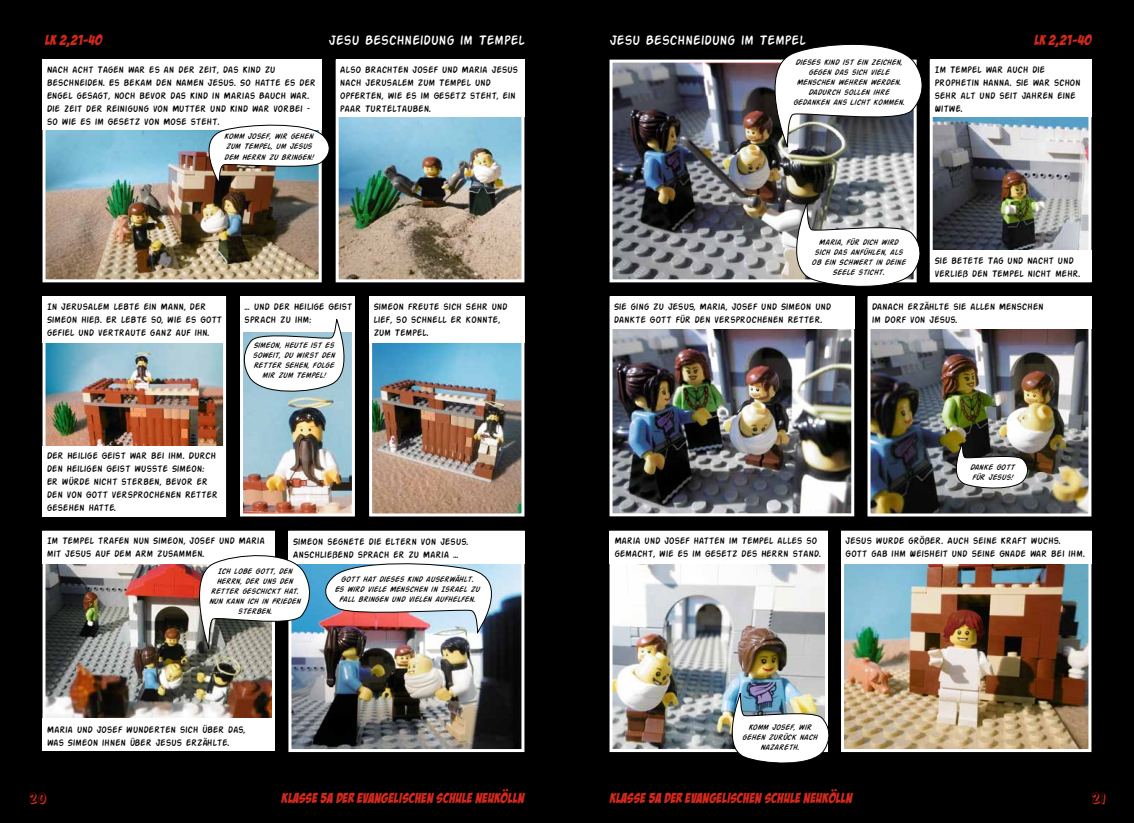
<style>
.page{position:relative;width:1134px;height:823px;background:#fff}
.page>*{position:absolute;margin:0;border:0;box-sizing:border-box;transform-origin:0 0}
.t1{font:15px "Action Man Shaded";color:#d2291c}
.t2{font:14.5px "Action Man";letter-spacing:.01em;color:#fff}
.t3{font:14px "Bada Boom BB";letter-spacing:.03em;color:#d2291c}
.t4{font:10px/13px "Action Man";letter-spacing:.01em;color:#000}
.t5{font:italic 8.5px/10px "Action Man";letter-spacing:.01em;color:#000;text-align:center}
</style>
<div class="page">
<div style="left:0;top:0;width:1134px;height:822px;background:#000"></div>
<img style="left:845px;top:563px;width:242px;height:184px">
<div style="left:841px;top:530px;width:250px;height:221px;border:3px solid #fff"></div>
<div style="left:841px;top:530px;width:250px;height:33px;background:#fff"></div>
<img style="left:613px;top:563px;width:211px;height:184px">
<div style="left:609px;top:530px;width:219px;height:221px;border:3px solid #fff"></div>
<div style="left:609px;top:530px;width:219px;height:33px;background:#fff"></div>
<img style="left:871px;top:329px;width:216px;height:183px">
<div style="left:867px;top:296px;width:224px;height:220px;border:3px solid #fff"></div>
<div style="left:867px;top:296px;width:224px;height:33px;background:#fff"></div>
<img style="left:613px;top:329px;width:237px;height:183px">
<div style="left:609px;top:296px;width:245px;height:220px;border:3px solid #fff"></div>
<div style="left:610px;top:296px;width:244px;height:33px;background:#fff"></div>
<img style="left:934px;top:117px;width:153px;height:133px">
<div style="left:930px;top:60px;width:161px;height:222px;border:3px solid #fff"></div>
<div style="left:930px;top:60px;width:161px;height:57px;background:#fff"></div>
<div style="left:930px;top:250px;width:161px;height:32px;background:#fff"></div>
<img style="left:292px;top:563px;width:228px;height:184px">
<div style="left:288px;top:530px;width:236px;height:221px;border:3px solid #fff"></div>
<div style="left:288px;top:530px;width:236px;height:33px;background:#fff"></div>
<img style="left:47px;top:563px;width:224px;height:154px">
<div style="left:43px;top:717px;width:232px;height:33px;background:#fff"></div>
<div style="left:43px;top:530px;width:232px;height:33px;background:#fff"></div>
<img style="left:373px;top:342px;width:147px;height:170px">
<div style="left:369px;top:296px;width:155px;height:220px;border:3px solid #fff"></div>
<div style="left:369px;top:296px;width:155px;height:46px;background:#fff"></div>
<img style="left:244px;top:396px;width:107px;height:116px">
<div style="left:240px;top:296px;width:115px;height:220px;border:3px solid #fff"></div>
<div style="left:240px;top:296px;width:115px;height:35px;background:#fff"></div>
<img style="left:47px;top:342px;width:175px;height:103px">
<div style="left:43px;top:296px;width:183px;height:220px;border:3px solid #fff"></div>
<div style="left:43px;top:445px;width:183px;height:71px;background:#fff"></div>
<div style="left:43px;top:296px;width:183px;height:46px;background:#fff"></div>
<img style="left:340px;top:117px;width:180px;height:161px">
<div style="left:336px;top:60px;width:188px;height:222px;border:3px solid #fff"></div>
<div style="left:336px;top:60px;width:188px;height:57px;background:#fff"></div>
<img style="left:47px;top:130px;width:271px;height:148px">
<div style="left:43px;top:60px;width:279px;height:222px;border:3px solid #fff"></div>
<div style="left:43px;top:60px;width:279px;height:70px;background:#fff"></div>
<img style="left:613px;top:64px;width:300px;height:214px">
<div style="left:609px;top:60px;width:308px;height:222px;border:3px solid #fff"></div>
<svg style="left:756px;top:44px;width:176px;height:104px;background:#a1a0a2"></svg>
<svg style="left:781px;top:202px;width:139px;height:85px;background:#cacaca"></svg>
<svg style="left:947px;top:442px;width:86px;height:48px;background:#a4a4a0"></svg>
<img style="left:720px;top:692px;width:109px;height:71px">
<svg style="left:193px;top:121px;width:145px;height:63px"></svg>
<img style="left:185px;top:555px;width:328px;height:94px">
<svg style="left:831px;top:789px;width:6px;height:2px"></svg>
<svg style="left:240px;top:319px;width:115px;height:77px"></svg>
<h3 class="t3" style="left:46px;top:33px;width:58px">LK 2,21-40</h3>
<h2 class="t2" style="left:329px;top:32px;width:197px">JESU BESCHNEIDUNG IM TEMPEL</h2>
<h2 class="t2" style="left:609px;top:32px;width:197px">JESU BESCHNEIDUNG IM TEMPEL</h2>
<h3 class="t3" style="left:1035px;top:33px;width:58px">LK 2,21-40</h3>
<p class="t4" style="left:47px;top:63px;width:270px">NACH ACHT TAGEN WAR ES AN DER ZEIT, DAS KIND ZU BESCHNEIDEN. ES BEKAM DEN NAMEN JESUS. SO HATTE ES DER ENGEL GESAGT, NOCH BEVOR DAS KIND IN MARIAS BAUCH WAR.<br>DIE ZEIT DER REINIGUNG VON MUTTER UND KIND WAR VORBEI – SO WIE ES IM GESETZ VON MOSE STEHT.</p>
<p class="t5" style="left:224px;top:131px;width:90px;text-align:left">KOMM JOSEF, WIR GEHEN<br>ZUM TEMPEL, UM JESUS<br>DEM HERRN ZU BRINGEN!</p>
<p class="t4" style="left:340px;top:63px;width:179px">ALSO BRACHTEN JOSEF UND MARIA JESUS<br>NACH JERUSALEM ZUM TEMPEL UND<br>OPFERTEN, WIE ES IM GESETZ STEHT, EIN<br>PAAR TURTELTAUBEN.</p>
<p class="t5" style="left:793px;top:57px;width:113px">DIESES KIND IST EIN ZEICHEN,<br>GEGEN DAS SICH VIELE<br>MENSCHEN WEHREN WERDEN.<br>DADURCH SOLLEN IHRE<br>GEDANKEN ANS LICHT KOMMEN.</p>
<p class="t4" style="left:934px;top:63px;width:147px">IM TEMPEL WAR AUCH DIE<br>PROPHETIN HANNA. SIE WAR SCHON<br>SEHR ALT UND SEIT JAHREN EINE<br>WITWE.</p>
<p class="t5" style="left:811px;top:237px;width:96px">MARIA, FÜR DICH WIRD<br>SICH DAS ANFÜHLEN, ALS<br>OB EIN SCHWERT IN DEINE<br>SEELE STICHT.</p>
<p class="t4" style="left:934px;top:253px;width:147px">SIE BETETE TAG UND NACHT UND<br>VERLIEß DEN TEMPEL NICHT MEHR.</p>
<p class="t4" style="left:47px;top:299px;width:177px">IN JERUSALEM LEBTE EIN MANN, DER<br>SIMEON HIEß. ER LEBTE SO, WIE ES GOTT<br>GEFIEL UND VERTRAUTE GANZ AUF IHN.</p>
<p class="t4" style="left:244px;top:299px;width:109px">… UND DER HEILIGE GEIST<br>SPRACH ZU IHM:</p>
<p class="t4" style="left:373px;top:299px;width:135px">SIMEON FREUTE SICH SEHR UND<br>LIEF, SO SCHNELL ER KONNTE,<br>ZUM TEMPEL.</p>
<p class="t4" style="left:614px;top:299px;width:219px">SIE GING ZU JESUS, MARIA, JOSEF UND SIMEON UND<br>DANKTE GOTT FÜR DEN VERSPROCHENEN RETTER.</p>
<p class="t4" style="left:872px;top:299px;width:173px">DANACH ERZÄHLTE SIE ALLEN MENSCHEN<br>IM DORF VON JESUS.</p>
<p class="t5" style="left:252px;top:340px;width:84px">SIMEON, HEUTE IST ES<br>SOWEIT, DU WIRST DEN<br>RETTER SEHEN, FOLGE<br>MIR ZUM TEMPEL!</p>
<p class="t4" style="left:47px;top:448px;width:172px">DER HEILIGE GEIST WAR BEI IHM. DURCH<br>DEN HEILIGEN GEIST WUSSTE SIMEON:<br>ER WÜRDE NICHT STERBEN, BEVOR ER<br>DEN VON GOTT VERSPROCHENEN RETTER<br>GESEHEN HATTE.</p>
<p class="t5" style="left:970px;top:461px;width:46px;text-align:left">DANKE GOTT<br>FÜR JESUS!</p>
<p class="t4" style="left:47px;top:533px;width:219px">IM TEMPEL TRAFEN NUN SIMEON, JOSEF UND MARIA<br>MIT JESUS AUF DEM ARM ZUSAMMEN.</p>
<p class="t4" style="left:293px;top:534px;width:177px">SIMEON SEGNETE DIE ELTERN VON JESUS.<br>ANSCHLIEßEND SPRACH ER ZU MARIA …</p>
<p class="t5" style="left:334px;top:573px;width:146px">GOTT HAT DIESES KIND AUSERWÄHLT.<br>ES WIRD VIELE MENSCHEN IN ISRAEL ZU<br>FALL BRINGEN UND VIELEN AUFHELFEN.</p>
<p class="t5" style="left:209px;top:565px;width:93px">ICH LOBE GOTT, DEN<br>HERRN, DER UNS DEN<br>RETTER GESCHICKT HAT.<br>NUN KANN ICH IN FRIEDEN<br>STERBEN.</p>
<p class="t4" style="left:614px;top:533px;width:208px">MARIA UND JOSEF HATTEN IM TEMPEL ALLES SO<br>GEMACHT, WIE ES IM GESETZ DES HERRN STAND.</p>
<p class="t4" style="left:845px;top:533px;width:241px">JESUS WURDE GRÖßER. AUCH SEINE KRAFT WUCHS.<br>GOTT GAB IHM WEISHEIT UND SEINE GNADE WAR BEI IHM.</p>
<p class="t4" style="left:47px;top:722px;width:200px">MARIA UND JOSEF WUNDERTEN SICH ÜBER DAS,<br>WAS SIMEON IHNEN ÜBER JESUS ERZÄHLTE.</p>
<p class="t5" style="left:742px;top:721px;width:77px">KOMM JOSEF, WIR<br>GEHEN ZURÜCK NACH<br>NAZARETH.</p>
<h1 class="t1" style="left:28px;top:791px;width:20px">20</h1>
<h1 class="t1" style="left:1091px;top:792px;width:16px">21</h1>
<h3 class="t3" style="left:282px;top:790px;width:244px">KLASSE 5A DER EVANGELISCHEN SCHULE NEUKOLLN</h3>
<h3 class="t3" style="left:610px;top:790px;width:244px">KLASSE 5A DER EVANGELISCHEN SCHULE NEUKOLLN</h3>
</div>
